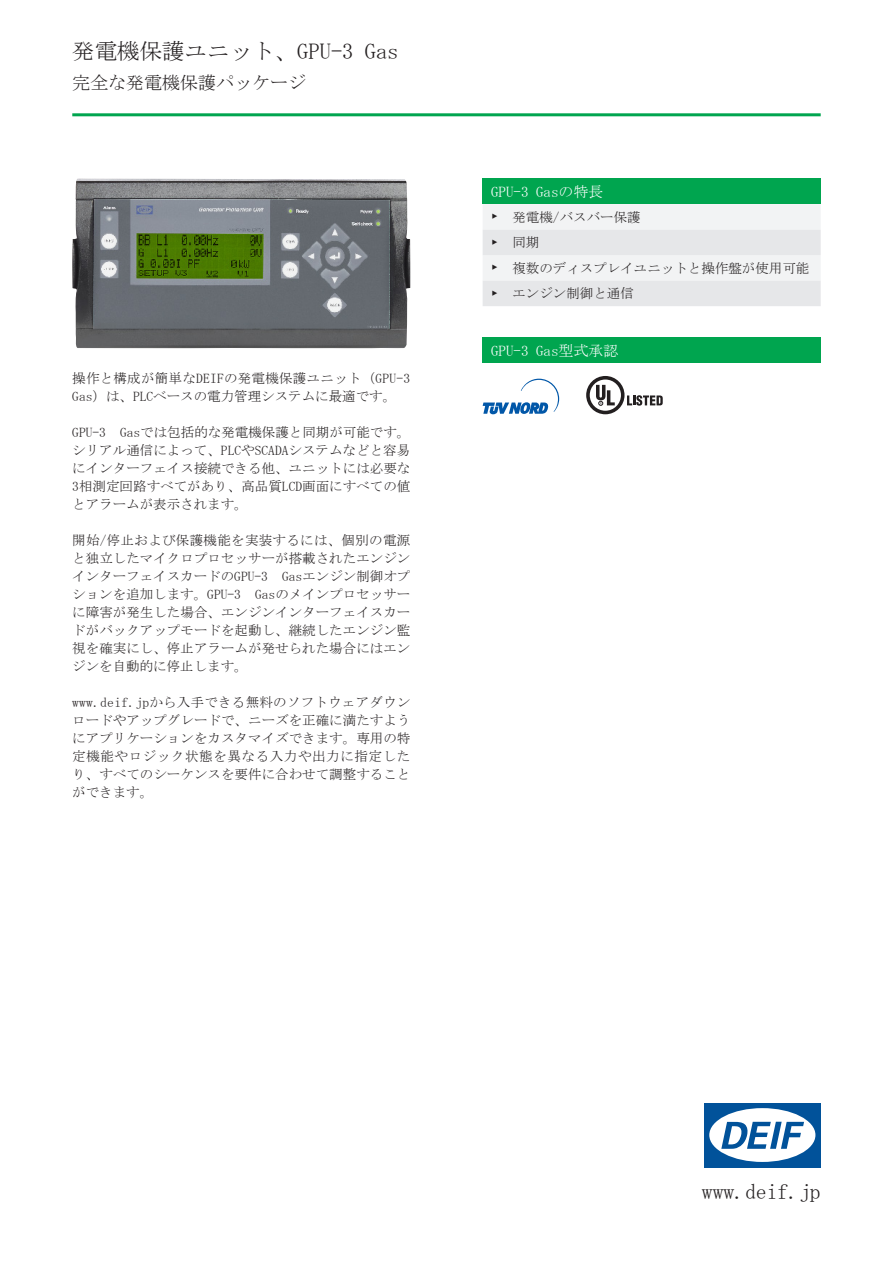
<style>
.page{position:relative;width:893px;height:1263px;background:#fff}
.page>*{position:absolute;margin:0;border:0;box-sizing:border-box;transform-origin:0 0}
.t1{font:22.5px "MS Mincho";color:#231f20}
.t2{font:21.6px "MS Mincho";color:#231f20}
.t3{font:18px "MS Mincho";color:#231f20}
.t4{font:15px "MS Mincho";color:#fff}
.t5{font:13.5px/18px "MS Mincho";color:#231f20;text-align:justify}
.t6{font:13.5px/18px "MS Mincho";letter-spacing:.02em;color:#231f20}
</style>
<div class="page">
<hr style="left:72px;top:113px;width:749px;height:3px;background:#00a54f">
<img style="left:72px;top:179px;width:338px;height:169px">
<div style="left:483px;top:179px;width:338px;height:25px;background:#00a54f"></div>
<svg style="left:483px;top:204px;width:338px;height:102px"></svg>
<div style="left:483px;top:338px;width:338px;height:25px;background:#00a54f"></div>
<svg style="left:483px;top:379px;width:76px;height:35px"></svg>
<svg style="left:586px;top:376px;width:77px;height:38px"></svg>
<div style="left:704px;top:1103px;width:117px;height:64px;background:#01529a"></div>
<div style="left:709px;top:1108px;width:106px;height:54px;background:#fff;border-radius:50%"></div>
<svg style="left:721px;top:1122px;width:83px;height:27px"></svg>
<h1 class="t1" style="left:72px;top:39px;width:328px">発電機保護ユニット、GPU-3 Gas</h1>
<h3 class="t3" style="left:72px;top:74px;width:235px">完全な発電機保護パッケージ</h3>
<p class="t6" style="left:72px;top:369px;width:339px">操作と構成が簡単なDEIFの発電機保護ユニット（GPU-3<br>Gas）は、PLCベースの電力管理システムに最適です。</p>
<p class="t5" style="left:72px;top:423px;width:340px">GPU-3 Gasでは包括的な発電機保護と同期が可能です。シリアル通信によって、PLCやSCADAシステムなどと容易にインターフェイス接続できる他、ユニットには必要な3相測定回路すべてがあり、高品質LCD画面にすべての値とアラームが表示されます。</p>
<p class="t5" style="left:72px;top:531px;width:340px">開始/停止および保護機能を実装するには、個別の電源と独立したマイクロプロセッサーが搭載されたエンジンインターフェイスカードのGPU-3 Gasエンジン制御オプションを追加します。GPU-3 Gasのメインプロセッサーに障害が発生した場合、エンジンインターフェイスカードがバックアップモードを起動し、継続したエンジン監視を確実にし、停止アラームが発せられた場合にはエンジンを自動的に停止します。</p>
<p class="t5" style="left:72px;top:693px;width:340px">www.deif.jpから入手できる無料のソフトウェアダウンロードやアップグレードで、ニーズを正確に満たすようにアプリケーションをカスタマイズできます。専用の特定機能やロジック状態を異なる入力や出力に指定したり、すべてのシーケンスを要件に合わせて調整することができます。</p>
<p class="t4" style="left:491px;top:184px;width:114px">GPU-3 Gasの特長</p>
<p class="t5" style="left:491px;top:204px;width:320px;line-height:25.5px;text-align:left">► 発電機/バスバー保護<br>► 同期<br>► 複数のディスプレイユニットと操作盤が使用可能► エンジン制御と通信</p>
<p class="t4" style="left:491px;top:343px;width:129px">GPU-3 Gas型式承認</p>
<h2 class="t2" style="left:702px;top:1181px;width:120px">www.deif.jp</h2>
</div>
